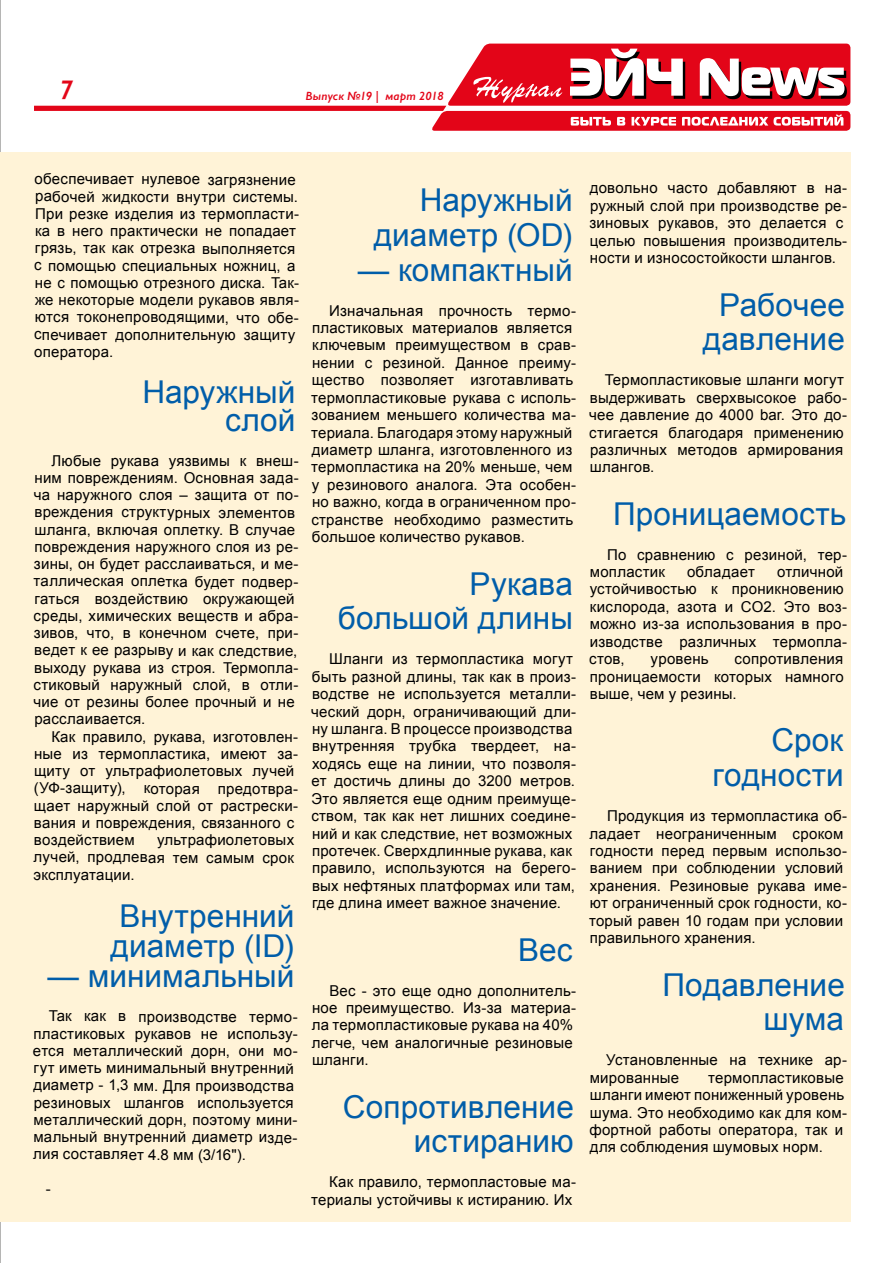
<style>
.page{position:relative;width:893px;height:1263px;background:#fff}
.page>*{position:absolute;margin:0;border:0;box-sizing:border-box;transform-origin:0 0}
.t1{font:31.5px/34.8px "Arial";color:#005da9;text-align:right}
.t2{font:italic 600 27px "Gill Sans";color:#e30518}
.t3{font:15px/17.4px "Arial";letter-spacing:.015em;color:#000}
.t4{font:italic 600 12px "Gill Sans";letter-spacing:.015em;color:#e30518}
</style>
<div class="page">
<hr style="left:0;top:0;width:1px;height:1263px;background:#9d9d9c">
<svg style="left:34px;top:44px;width:816px;height:87px"></svg>
<div style="left:0;top:152px;width:850px;height:1069px;background:#fff3d7"></div>
<h2 class="t2" style="left:60px;top:74px;width:16px">7</h2>
<p class="t4" style="left:306px;top:89px;width:140px">Выпуск №19 | март 2018</p>
<p class="t3" style="left:34px;top:171px;width:267px">обеспечивает нулевое загрязнение рабочей жидкости внутри системы.<br>При резке изделия из термопласти&shy;ка в него практически не попадает грязь, так как отрезка выполняется с помощью специальных ножниц, а не с помощью отрезного диска. Так&shy;же некоторые модели рукавов явля&shy;ются токонепроводящими, что обе&shy;спечивает дополнительную защиту оператора.</p>
<h1 class="t1" style="left:142px;top:378px;width:155px;line-height:28.7px">Наружный слой</h1>
<p class="t3" style="left:33px;top:452px;width:267px;text-indent:18px">Любые рукава уязвимы к внеш&shy;ним повреждениям. Основная зада&shy;ча наружного слоя – защита от по&shy;вреждения структурных элементов шланга, включая оплетку. В случае повреждения наружного слоя из ре&shy;зины, он будет расслаиваться, и ме&shy;таллическая оплетка будет подвер&shy;гаться воздействию окружающей среды, химических веществ и абра&shy;зивов, что, в конечном счете, при&shy;ведет к ее разрыву и как следствие, выходу рукава из строя. Термопла&shy;стиковый наружный слой, в отли&shy;чие от резины более прочный и не расслаивается.</p>
<p class="t3" style="left:34px;top:728px;width:266px;text-indent:17px">Как правило, рукава, изготовлен&shy;ные из термопластика, имеют за&shy;щиту от ультрафиолетовых лучей (УФ-защиту), которая предотвра&shy;щает наружный слой от растрески&shy;вания и повреждения, связанного с воздействием</p>
<p class="t3" style="left:33px;top:832px;width:262px;text-align:justify;text-indent:124px">ультрафиолетовых лучей, продлевая тем самым срок эксплуатации.</p>
<h1 class="t1" style="left:111px;top:901px;width:185px;line-height:30px;text-align:left">Внутренний диаметр (ID)</h1>
<h1 class="t1" style="left:48px;top:959px;width:248px">— минимальный</h1>
<p class="t3" style="left:33px;top:1008px;width:266px;text-indent:16px">Так как в производстве термо&shy;пластиковых рукавов не использу&shy;ется металлический дорн, они мо&shy;гут иметь минимальный внутренний диаметр - 1,3 мм. Для производства резиновых шлангов используется металлический дорн, поэтому мини&shy;мальный внутренний диаметр изде&shy;лия составляет 4.8 мм (3/16").</p>
<p class="t3" style="left:46px;top:1180px;width:7px">-</p>
<h1 class="t1" style="left:374px;top:183px;width:201px">Наружный диаметр (OD)</h1>
<h1 class="t1" style="left:358px;top:253px;width:216px">— компактный</h1>
<p class="t3" style="left:311px;top:302px;width:266px;text-indent:18px">Изначальная прочность термо&shy;пластиковых материалов является ключевым преимуществом в срав&shy;нении с резиной. Данное преиму&shy;щество позволяет изготавливать термопластиковые рукава с исполь&shy;зованием меньшего количества ма&shy;териала. Благодаря этому наружный диаметр шланга, изготовленного из термопластика на 20% меньше, чем у резинового аналога. Эта особен&shy;но важно, когда в ограниченном про&shy;странстве необходимо разместить большое количество рукавов.</p>
<h1 class="t1" style="left:338px;top:566px;width:237px">Рукава большой длины</h1>
<p class="t3" style="left:311px;top:650px;width:266px;text-indent:18px">Шланги из термопластика могут быть разной длины, так как в произ&shy;водстве не используется металли&shy;ческий дорн, ограничивающий дли&shy;ну шланга. В процессе производства внутренняя трубка твердеет, на&shy;ходясь еще на линии, что позволя&shy;ет достичь длины до 3200 метров.<br>Это является еще одним преимуще&shy;ством, так как нет лишних соедине&shy;ний и как следствие, нет возможных протечек. Сверхдлинные рукава, как правило, используются на берего&shy;вых нефтяных платформах или там, где длина имеет важное значение.</p>
<h1 class="t1" style="left:518px;top:932px;width:56px">Вес</h1>
<p class="t3" style="left:312px;top:982px;width:266px;text-indent:18px">Вес - это еще одно дополнитель&shy;ное преимущество. Из-за материа&shy;ла термопластиковые рукава на 40% легче, чем аналогичные резиновые шланги.</p>
<h1 class="t1" style="left:343px;top:1089px;width:232px">Сопротивление истиранию</h1>
<p class="t3" style="left:311px;top:1173px;width:266px;text-align:right">Как правило, термопластовые ма&shy;териалы устойчивы к истиранию. Их</p>
<p class="t3" style="left:589px;top:180px;width:259px">довольно часто добавляют в на&shy;ружный слой при производстве ре&shy;зиновых рукавов, это делается с целью повышения производитель&shy;ности и износостойкости шлангов.</p>
<h1 class="t1" style="left:703px;top:287px;width:144px;text-align:center">Рабочее давление</h1>
<p class="t3" style="left:589px;top:371px;width:260px;text-indent:16px">Термопластиковые шланги могут выдерживать сверхвысокое рабо&shy;чее давление до 4000 bar. Это до&shy;стигается благодаря применению различных методов армирования шлангов.</p>
<h1 class="t1" style="left:613px;top:497px;width:235px">Проницаемость</h1>
<p class="t3" style="left:590px;top:546px;width:259px;text-indent:17px">По сравнению с резиной, тер&shy;мопластик</p>
<p class="t3" style="left:687px;top:563px;width:69px">обладает</p>
<p class="t3" style="left:589px;top:563px;width:260px;text-indent:188px">отличной устойчивостью к проникновению кислорода, азота и СО2. Это воз&shy;можно из-за использования в про&shy;изводстве различных термопла&shy;стов,</p>
<p class="t3" style="left:590px;top:650px;width:255px;text-align:justify;text-indent:145px">сопротивления проницаемости которых намного выше, чем у резины.</p>
<h1 class="t1" style="left:712px;top:723px;width:133px">Срок годности</h1>
<p class="t3" style="left:589px;top:807px;width:260px;text-indent:18px">Продукция из термопластика об&shy;ладает неограниченным сроком годности перед первым использо&shy;ванием при соблюдении условий хранения. Резиновые рукава име&shy;ют ограниченный срок годности, ко&shy;торый равен 10 годам при условии правильного хранения.</p>
<h1 class="t1" style="left:662px;top:967px;width:184px">Подавление шума</h1>
<p class="t3" style="left:590px;top:1051px;width:259px;text-indent:16px">Установленные на технике ар&shy;мированные</p>
<p class="t3" style="left:651px;top:650px;width:60px">уровень</p>
<p class="t3" style="left:589px;top:1069px;width:259px;text-indent:119px">термопластиковые шланги имеют пониженный уровень шума. Это необходимо как для ком&shy;фортной работы оператора, так и для соблюдения шумовых норм.</p>
</div>
